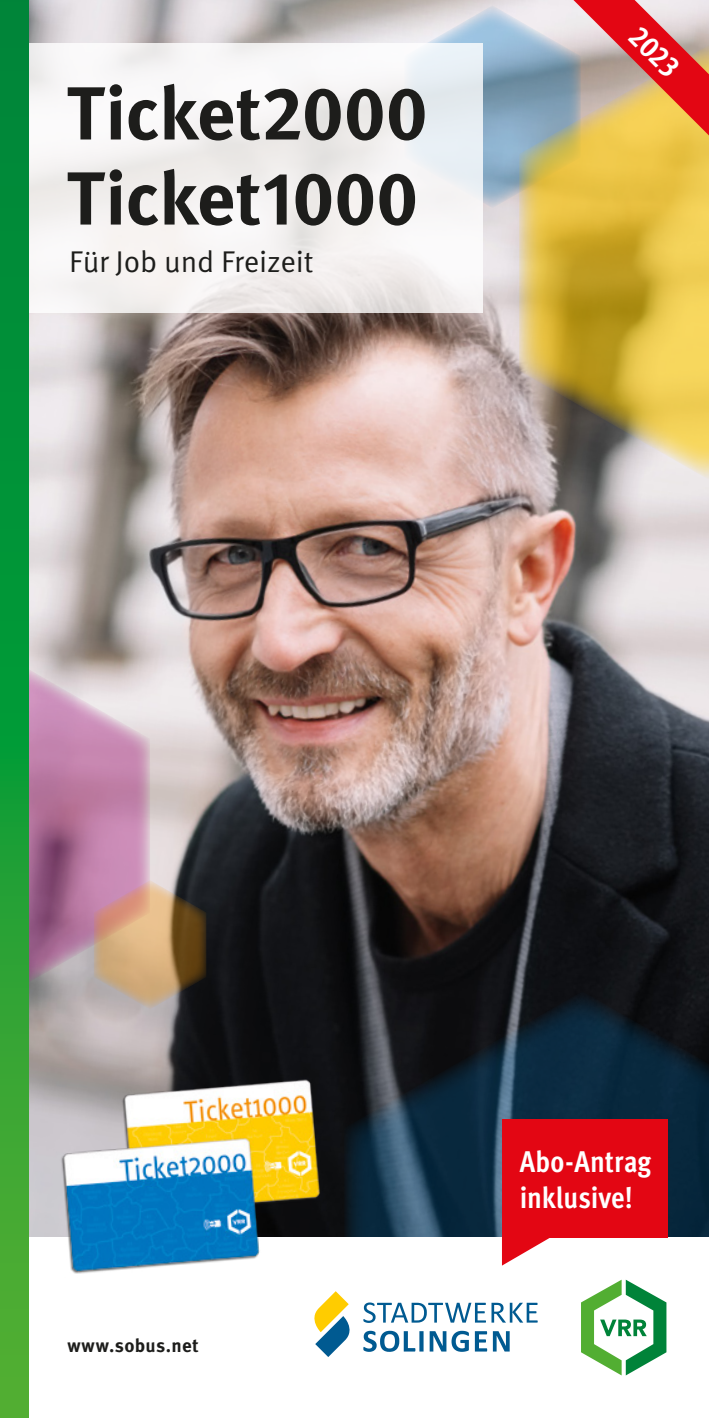
<style>
.page{position:relative;width:709px;height:1418px;background:#fff}
.page>*{position:absolute;margin:0;border:0;box-sizing:border-box;transform-origin:0 0}
.t1{font:700 75px/85px "Meta Pro";letter-spacing:-.005em;color:#1d1d1b}
.Titel_Störertext{font:700 condensed 30px "Meta Pro";color:#fff}
.t2{font:30px "Meta Pro";letter-spacing:-.01em;color:#1d1d1b}
.Titel_URL{font:700 18.75px "Meta Pro";letter-spacing:.02em;color:#1d1d1b}
</style>
<div class="page">
<img style="left:28px;top:0;width:681px;height:1237px">
<svg style="left:519px;top:208px;width:190px;height:271px;background:#c9ae52"></svg>
<svg style="left:344px;top:991px;width:365px;height:246px;background:#152939"></svg>
<svg style="left:28px;top:651px;width:122px;height:348px;background:#b98ea8"></svg>
<svg style="left:94px;top:880px;width:112px;height:129px;background:#aa886d"></svg>
<svg style="left:28px;top:43px;width:454px;height:270px;fill:#f6f3f2"></svg>
<img style="left:54px;top:1068px;width:290px;height:206px">
<svg style="left:404px;top:0;width:305px;height:208px;background:#cfb69d"></svg>
<svg style="left:0;top:0;width:28px;height:1417px;background:#199a36"></svg>
<svg style="left:581px;top:1279px;width:85px;height:96px"></svg>
<svg style="left:363px;top:1330px;width:146px;height:21px"></svg>
<svg style="left:363px;top:1302px;width:174px;height:20px"></svg>
<svg style="left:314px;top:1291px;width:36px;height:65px"></svg>
<div style="left:502px;top:1119px;width:165px;height:118px;background:#e30613"></div>
<svg style="left:502px;top:1237px;width:48px;height:28px"></svg>
<h1 class="t1" style="left:67px;top:66px;width:363px">Ticket2000<br>Ticket1000</h1>
<p class="t2" style="left:69px;top:239px;width:245px">Für Job und Freizeit</p>
<p class="Titel_Störertext" style="left:650px;top:15px;width:60px;rotate:45deg">2023</p>
<p class="Titel_URL" style="left:67px;top:1331px;width:133px">www.sobus.net</p>
<p class="Titel_Störertext" style="left:519px;top:1138px;width:133px">Abo-Antrag</p>
<p class="Titel_Störertext" style="left:519px;top:1174px;width:115px">inklusive!</p>
</div>
